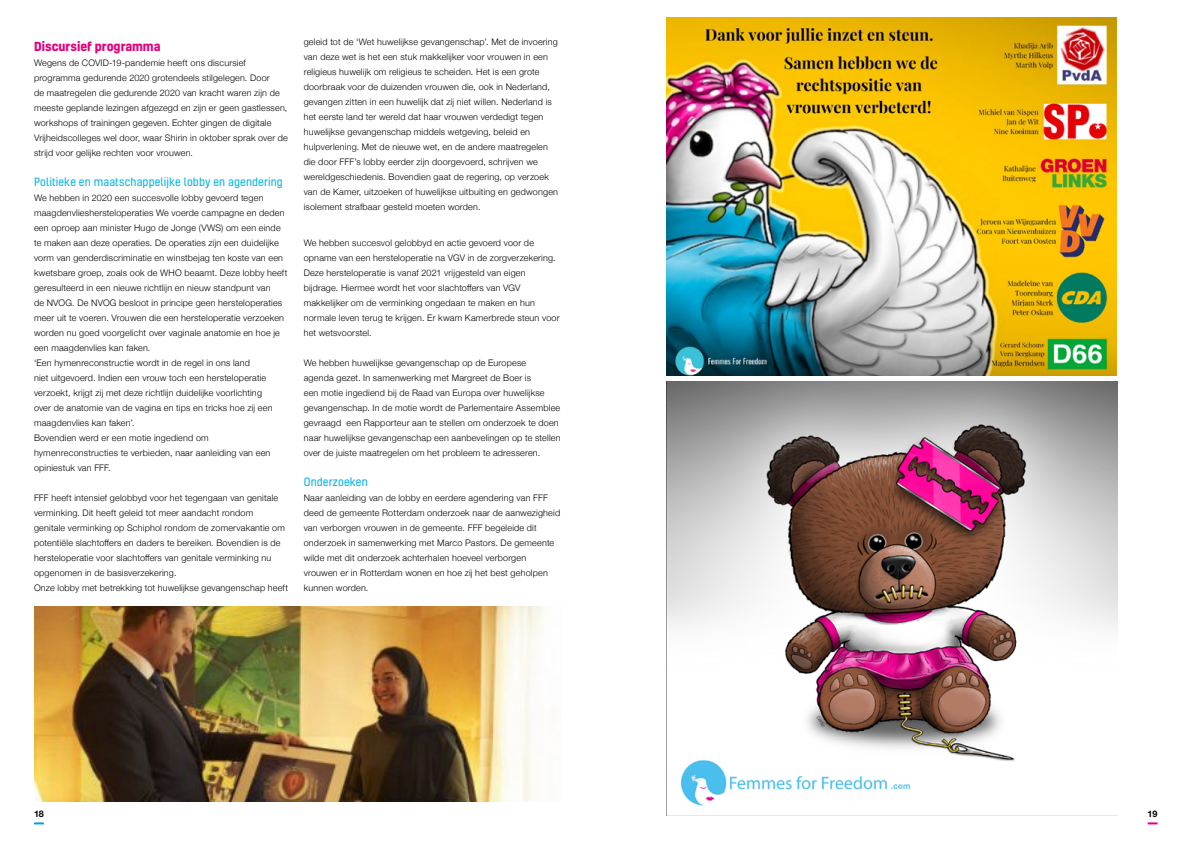
<style>
.page{position:relative;width:1191px;height:842px;background:#fff}
.page>*{position:absolute;margin:0;border:0;box-sizing:border-box;transform-origin:0 0}
.t1{font:700 12px "Kelson";color:#e6007d}
.t2{font:11px "Kelson";letter-spacing:.01em;color:#00b5e5}
.t3{font:300 9px/15px "Helvetica Neue";letter-spacing:.02em;color:#000}
.t4{font:700 9px "Helvetica Neue";color:#000}
</style>
<div class="page">
<svg style="left:1147px;top:822px;width:10px;height:2px"></svg>
<svg style="left:34px;top:822px;width:10px;height:2px"></svg>
<img style="left:34px;top:606px;width:510px;height:195px">
<img style="left:667px;top:381px;width:450px;height:425px">
<img style="left:666px;top:18px;width:450px;height:357px">
<h1 class="t1" style="left:34px;top:38px;width:128px">Discursief programma</h1>
<p class="t3" style="left:34px;top:55px;width:255px">Wegens de COVID-19-pandemie heeft ons discursief programma gedurende 2020 grotendeels stilgelegen. Door<br>de maatregelen die gedurende 2020 van kracht waren zijn de meeste geplande lezingen afgezegd en zijn er geen gastlessen, workshops of trainingen gegeven. Echter gingen de digitale Vrijheidscolleges wel door, waar Shirin in oktober sprak over de strijd voor gelijke rechten voor vrouwen.</p>
<p class="t2" style="left:34px;top:175px;width:250px">Politieke en maatschappelijke lobby en agendering</p>
<p class="t3" style="left:34px;top:190px;width:255px">We hebben in 2020 een succesvolle lobby gevoerd tegen maagdenvlieshersteloperaties We voerde campagne en deden een oproep aan minister Hugo de Jonge (VWS) om een einde te maken aan deze operaties. De operaties zijn een duidelijke vorm van genderdiscriminatie en winstbejag ten koste van een kwetsbare groep, zoals ook de WHO beaamt. Deze lobby heeft geresulteerd in een nieuwe richtlijn en nieuw standpunt van<br>de NVOG. De NVOG besloot in principe geen hersteloperaties meer uit te voeren. Vrouwen die een hersteloperatie verzoeken worden nu goed voorgelicht over vaginale anatomie en hoe je een maagdenvlies kan faken.<br>‘Een hymenreconstructie wordt in de regel in ons land<br>niet uitgevoerd. Indien een vrouw toch een hersteloperatie verzoekt, krijgt zij met deze richtlijn duidelijke voorlichting<br>over de anatomie van de vagina en tips en tricks hoe zij een maagdenvlies kan faken’.<br>Bovendien werd er een motie ingediend om hymenreconstructies te verbieden, naar aanleiding van een opiniestuk van FFF.</p>
<p class="t3" style="left:34px;top:490px;width:255px">FFF heeft intensief gelobbyd voor het tegengaan van genitale verminking. Dit heeft geleid tot meer aandacht rondom<br>genitale verminking op Schiphol rondom de zomervakantie om potentiële slachtoffers en daders te bereiken. Bovendien is de hersteloperatie voor slachtoffers van genitale verminking nu opgenomen in de basisverzekering.<br>Onze lobby met betrekking tot huwelijkse gevangenschap heeft</p>
<p class="t3" style="left:304px;top:33px;width:256px">geleid tot de ‘Wet huwelijkse gevangenschap’. Met de invoering van deze wet is het een stuk makkelijker voor vrouwen in een religieus huwelijk om religieus te scheiden. Het is een grote doorbraak voor de duizenden vrouwen die, ook in Nederland, gevangen zitten in een huwelijk dat zij niet willen. Nederland is het eerste land ter wereld dat haar vrouwen verdedigt tegen huwelijkse gevangenschap middels wetgeving, beleid en hulpverlening. Met de nieuwe wet, en de andere maatregelen die door FFF’s lobby eerder zijn doorgevoerd, schrijven we wereldgeschiedenis. Bovendien gaat de regering, op verzoek van de Kamer, uitzoeken of huwelijkse uitbuiting en gedwongen isolement strafbaar gesteld moeten worden.</p>
<p class="t3" style="left:304px;top:235px;width:257px">We hebben succesvol gelobbyd en actie gevoerd voor de opname van een hersteloperatie na VGV in de zorgverzekering.<br>Deze hersteloperatie is vanaf 2021 vrijgesteld van eigen bijdrage. Hiermee wordt het voor slachtoffers van VGV makkelijker om de verminking ongedaan te maken en hun normale leven terug te krijgen. Er kwam Kamerbrede steun voor het wetsvoorstel.</p>
<p class="t3" style="left:304px;top:355px;width:258px">We hebben huwelijkse gevangenschap op de Europese<br>agenda gezet. In samenwerking met Margreet de Boer is<br>een motie ingediend bij de Raad van Europa over huwelijkse gevangenschap. In de motie wordt de Parlementaire Assemblee gevraagd een Rapporteur aan te stellen om onderzoek te doen naar huwelijkse gevangenschap een aanbevelingen op te stellen over de juiste maatregelen om het probleem te adresseren.</p>
<p class="t2" style="left:304px;top:475px;width:66px">Onderzoeken</p>
<p class="t3" style="left:304px;top:490px;width:258px">Naar aanleiding van de lobby en eerdere agendering van FFF deed de gemeente Rotterdam onderzoek naar de aanwezigheid van verborgen vrouwen in de gemeente. FFF begeleide dit onderzoek in samenwerking met Marco Pastors. De gemeente wilde met dit onderzoek achterhalen hoeveel verborgen vrouwen er in Rotterdam wonen en hoe zij het best geholpen kunnen worden.</p>
<p class="t4" style="left:34px;top:806px;width:11px">18</p>
<p class="t4" style="left:1147px;top:806px;width:11px">19</p>
</div>
